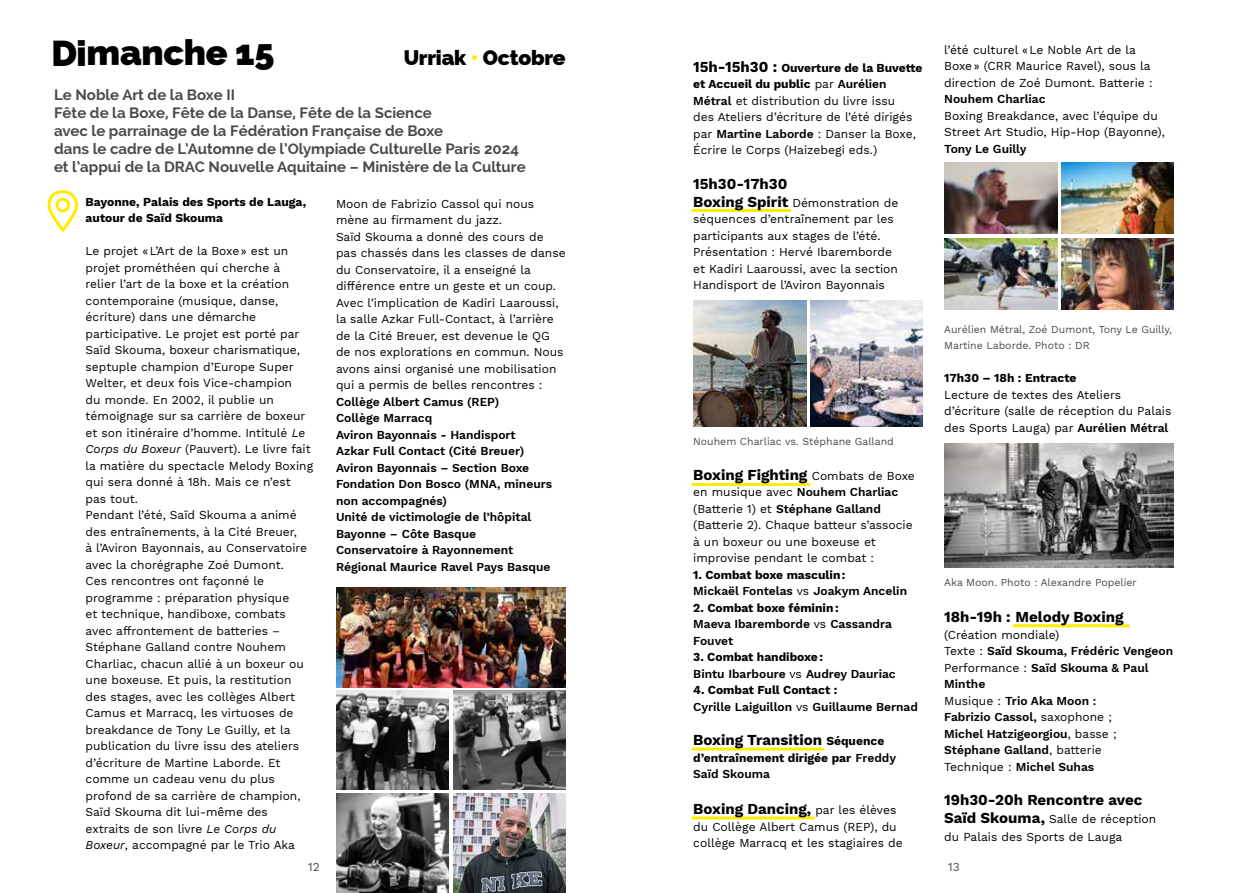
<style>
.page{position:relative;width:1259px;height:893px;background:#fff}
.page>*{position:absolute;margin:0;border:0;box-sizing:border-box;transform-origin:0 0}
.t1{font:800 36px "Raleway";letter-spacing:-.015em;color:#000}
.t2{font:800 21px "Raleway";letter-spacing:-.015em;color:#000}
.t3{font:700 15px/18px "Raleway";color:#4a4a49}
.t4{font:700 15px "Work Sans";color:#000}
.t5{font:12px/16.5px "Work Sans";color:#000}
.t6{font:600 12px/16.5px "Work Sans";color:#000}
.t7{font:700 12px/16.5px "Work Sans";color:#000}
.t8{font:12px "Work Sans";color:#4a4a49}
.t9{font:10.5px/16.5px "Work Sans";color:#4a4a49}
.s1{color:#ffed00}
.s2{font-style:italic}
.s3{font-weight:700;font-size:15px}
.s4{font-weight:700}
.s5{font-weight:600}
.s6{font-weight:400;font-size:12px}
.s7{font-weight:400}
.s8{font-size:12px}
</style>
<div class="page">
<hr style="left:691px;top:209px;width:100px;height:3px;background:#ffed00">
<hr style="left:691px;top:483px;width:119px;height:3px;background:#ffed00">
<hr style="left:691px;top:747px;width:133px;height:3px;background:#ffed00">
<hr style="left:691px;top:816px;width:124px;height:3px;background:#ffed00">
<hr style="left:1012px;top:624px;width:117px;height:3px;background:#ffed00">
<svg style="left:47px;top:190px;width:32px;height:42px"></svg>
<img style="left:945px;top:163px;width:112px;height:71px">
<img style="left:945px;top:239px;width:112px;height:71px">
<img style="left:1061px;top:163px;width:113px;height:71px">
<img style="left:1061px;top:239px;width:113px;height:71px">
<img style="left:944px;top:444px;width:229px;height:124px">
<img style="left:336px;top:588px;width:229px;height:99px">
<img style="left:336px;top:690px;width:113px;height:100px">
<img style="left:336px;top:793px;width:113px;height:100px">
<img style="left:453px;top:690px;width:113px;height:100px">
<img style="left:453px;top:793px;width:113px;height:100px">
<img style="left:694px;top:301px;width:112px;height:126px">
<img style="left:810px;top:301px;width:113px;height:126px">
<h1 class="t1" style="left:51px;top:32px;width:225px">Dimanche 15</h1>
<h2 class="t2" style="left:404px;top:45px;width:164px">Urriak <span class="s1">•</span> Octobre</h2>
<p class="t3" style="left:54px;top:85px;width:473px">Le Noble Art de la Boxe II<br>Fête de la Boxe, Fête de la Danse, Fête de la Science<br>avec le parrainage de la Fédération Française de Boxe<br>dans le cadre de L’Automne de l’Olympiade Culturelle Paris 2024 et l’appui de la DRAC Nouvelle Aquitaine – Ministère de la Culture</p>
<p class="t7" style="left:86px;top:194px;width:222px">Bayonne, Palais des Sports de Lauga, autour de Saïd Skouma</p>
<p class="t5" style="left:86px;top:243px;width:229px">Le projet «L’Art de la Boxe» est un projet prométhéen qui cherche à relier l’art de la boxe et la création contemporaine (musique, danse, écriture) dans une démarche participative. Le projet est porté par Saïd Skouma, boxeur charismatique, septuple champion d’Europe Super Welter, et deux fois Vice-champion<br>du monde. En 2002, il publie un témoignage sur sa carrière de boxeur et son itinéraire d’homme. Intitulé <span class="s2">Le Corps du Boxeur</span> (Pauvert). Le livre fait la matière du spectacle Melody Boxing qui sera donné à 18h. Mais ce n’est pas tout.<br>Pendant l’été, Saïd Skouma a animé des entraînements, à la Cité Breuer,<br>à l’Aviron Bayonnais, au Conservatoire avec la chorégraphe Zoé Dumont.<br>Ces rencontres ont façonné le programme : préparation physique<br>et technique, handiboxe, combats avec affrontement de batteries – Stéphane Galland contre Nouhem Charliac, chacun allié à un boxeur ou une boxeuse. Et puis, la restitution des stages, avec les collèges Albert Camus et Marracq, les virtuoses de breakdance de Tony Le Guilly, et la publication du livre issu des ateliers d’écriture de Martine Laborde. Et comme un cadeau venu du plus profond de sa carrière de champion, Saïd Skouma dit lui-même des extraits de son livre <span class="s2">Le Corps du Boxeur</span>, accompagné par le Trio Aka</p>
<p class="t5" style="left:336px;top:196px;width:231px">Moon de Fabrizio Cassol qui nous mène au firmament du jazz.<br>Saïd Skouma a donné des cours de pas chassés dans les classes de danse du Conservatoire, il a enseigné la différence entre un geste et un coup.<br>Avec l’implication de Kadiri Laaroussi, la salle Azkar Full-Contact, à l’arrière de la Cité Breuer, est devenue le QG de nos explorations en commun. Nous avons ainsi organisé une mobilisation qui a permis de belles rencontres :</p>
<p class="t6" style="left:336px;top:394px;width:217px">Collège Albert Camus (REP)<br>Collège Marracq<br>Aviron Bayonnais - Handisport<br>Azkar Full Contact (Cité Breuer)<br>Aviron Bayonnais – Section Boxe<br>Fondation Don Bosco (MNA, mineurs non accompagnés)<br>Unité de victimologie de l’hôpital<br>Bayonne – Côte Basque<br>Conservatoire à Rayonnement<br>Régional Maurice Ravel Pays Basque</p>
<p class="t5" style="left:693px;top:60px;width:231px"><span class="s3">15h-15h30 :</span> <span class="s4">Ouverture de la Buvette et Accueil du public</span> par <span class="s5">Aurélien Métral</span> et distribution du livre issu<br>des Ateliers d’écriture de l’été dirigés par <span class="s5">Martine Laborde</span> : Danser la Boxe, Écrire le Corps (Haizebegi eds.)</p>
<p class="t4" style="left:693px;top:175px;width:96px">15h30-17h30</p>
<p class="t5" style="left:693px;top:195px;width:207px"><span class="s3">Boxing Spirit</span> Démonstration de séquences d’entraînement par les participants aux stages de l’été.<br>Présentation : Hervé Ibaremborde et Kadiri Laaroussi, avec la section Handisport de l’Aviron Bayonnais</p>
<p class="t9" style="left:693px;top:434px;width:202px">Nouhem Charliac vs. Stéphane Galland</p>
<p class="t4" style="left:693px;top:466px;width:223px">Boxing Fighting <span class="s6">Combats de Boxe</span></p>
<p class="t5" style="left:693px;top:484px;width:221px">en musique avec <span class="s5">Nouhem Charliac </span>(Batterie 1) et <span class="s5">Stéphane Galland </span>(Batterie 2). Chaque batteur s’associe à un boxeur ou une boxeuse et improvise pendant le combat :</p>
<p class="t6" style="left:693px;top:567px;width:215px"><span class="s4">1. Combat boxe masculin:<br></span>Mickaël Fontelas <span class="s7">vs</span> Joakym Ancelin</p>
<p class="t6" style="left:693px;top:600px;width:200px"><span class="s4">2. Combat boxe féminin:<br></span>Maeva Ibaremborde <span class="s7">vs</span> Cassandra<br>Fouvet</p>
<p class="t6" style="left:693px;top:649px;width:204px"><span class="s4">3. Combat handiboxe:<br></span>Bintu Ibarboure <span class="s7">vs</span> Audrey Dauriac</p>
<p class="t6" style="left:693px;top:682px;width:226px"><span class="s4">4. Combat Full Contact :<br></span>Cyrille Laiguillon <span class="s7">vs</span> Guillaume Bernad</p>
<p class="t4" style="left:693px;top:731px;width:192px">Boxing Transition <span class="s8">Séquence</span></p>
<p class="t7" style="left:693px;top:750px;width:204px">d’entraînement dirigée par <span class="s5">Freddy<br>Saïd Skouma</span></p>
<p class="t4" style="left:693px;top:800px;width:205px">Boxing Dancing, <span class="s6">par les élèves</span></p>
<p class="t5" style="left:693px;top:819px;width:211px">du Collège Albert Camus (REP), du collège Marracq et les stagiaires de</p>
<p class="t5" style="left:944px;top:42px;width:210px">l’été culturel «Le Noble Art de la<br>Boxe» (CRR Maurice Ravel), sous la direction de Zoé Dumont. Batterie :</p>
<p class="t6" style="left:944px;top:91px;width:103px">Nouhem Charliac</p>
<p class="t5" style="left:944px;top:108px;width:222px">Boxing Breakdance, avec l’équipe du<br>Street Art Studio, Hip-Hop (Bayonne),</p>
<p class="t6" style="left:944px;top:141px;width:84px">Tony Le Guilly</p>
<p class="t9" style="left:944px;top:321px;width:229px">Aurélien Métral, Zoé Dumont, Tony Le Guilly,<br>Martine Laborde. Photo : DR</p>
<p class="t7" style="left:944px;top:370px;width:134px">17h30 – 18h : Entracte</p>
<p class="t5" style="left:944px;top:387px;width:229px">Lecture de textes des Ateliers d’écriture (salle de réception du Palais des Sports Lauga) par <span class="s5">Aurélien Métral</span></p>
<p class="t9" style="left:944px;top:575px;width:194px">Aka Moon. Photo : Alexandre Popelier</p>
<p class="t4" style="left:944px;top:608px;width:181px">18h-19h : Melody Boxing</p>
<p class="t6" style="left:944px;top:627px;width:230px"><span class="s7">(Création mondiale)<br>Texte :</span> Saïd Skouma, Frédéric Vengeon<br><span class="s7">Performance :</span> Saïd Skouma &amp; Paul<br>Minthe<br><span class="s7">Musique :</span> Trio Aka Moon :<br>Fabrizio Cassol, <span class="s7">saxophone ;<br></span>Michel Hatzigeorgiou<span class="s7">, basse ;<br></span>Stéphane Galland<span class="s7">, batterie<br>Technique :</span> Michel Suhas</p>
<p class="t4" style="left:944px;top:791px;width:200px">19h30-20h Rencontre avec</p>
<p class="t5" style="left:944px;top:811px;width:214px;line-height:18px"><span class="s3">Saïd Skouma,</span> Salle de réception du Palais des Sports de Lauga</p>
<p class="t8" style="left:308px;top:860px;width:13px">12</p>
<p class="t8" style="left:948px;top:860px;width:13px">13</p>
</div>
